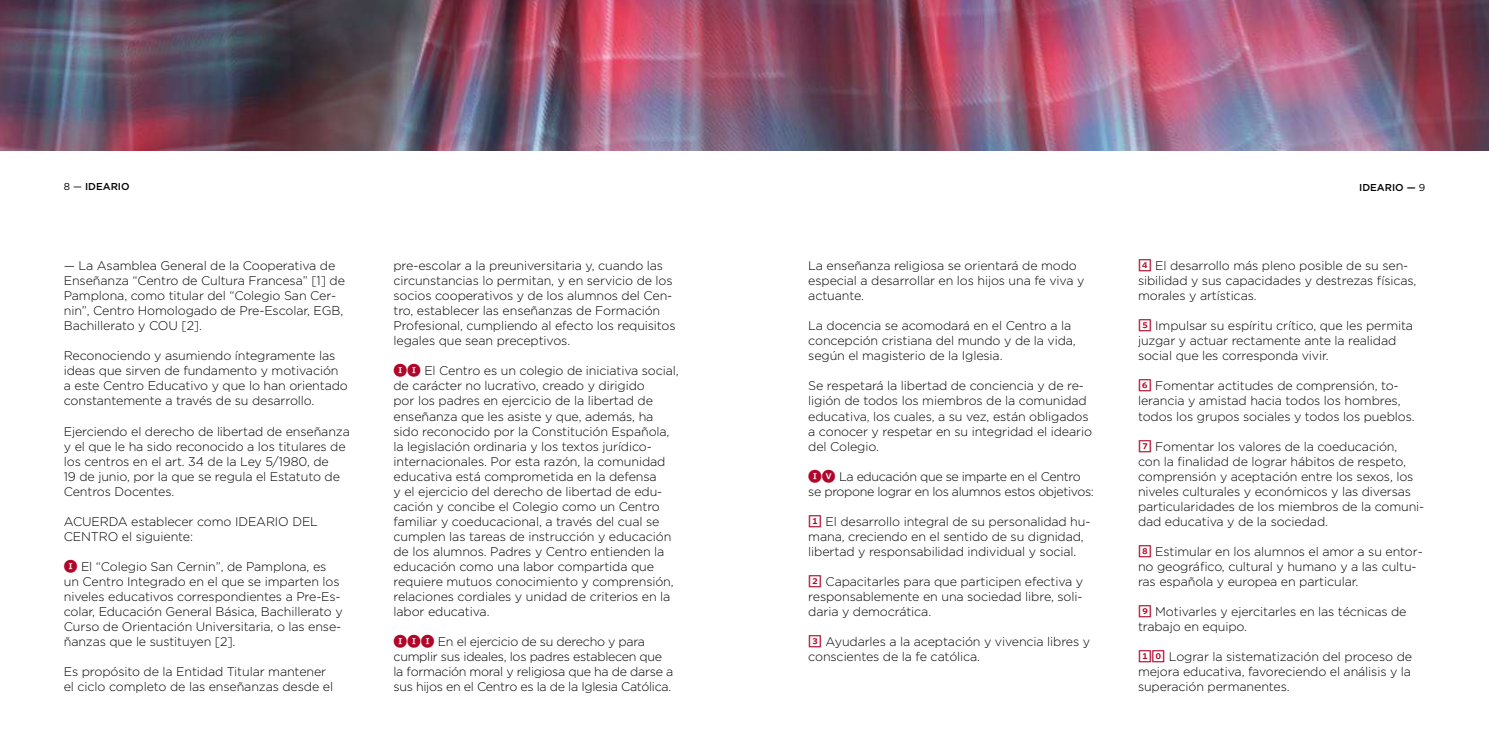
<style>
.page{position:relative;width:1489px;height:745px;background:#fff}
.page>*{position:absolute;margin:0;border:0;box-sizing:border-box;transform-origin:0 0}
.t1{font:300 12.5px/15px "Gotham";letter-spacing:-.01em;color:#000}
.t2{font:300 12.5px/15px "Gotham";letter-spacing:-.03em;color:#000}
.t3{font:500 10px "Gotham";color:#000}
.s1{font-weight:400}
.s2{font-family:"Whitney Index Black Rd Bd";font-weight:400;font-size:13.75px;color:#b1062a}
.s3{font-family:"Whitney Index White Sq Bd";font-weight:400;font-size:13.75px;color:#b1062a}
</style>
<div class="page">
<img style="left:0;top:0;width:1488px;height:150px">
<p class="t3" style="left:64px;top:180px;width:67px"><span class="s1">8 —</span> IDEARIO</p>
<p class="t3" style="left:1358px;top:181px;width:67px">IDEARIO — <span class="s1">9</span></p>
<p class="t1" style="left:64px;top:258px;width:283px">— La Asamblea General de la Cooperativa de Enseñanza “Centro de Cultura Francesa” [1] de Pamplona, como titular del “Colegio San Cer&shy;nin”, Centro Homologado de Pre-Escolar, EGB, Bachillerato y COU [2].</p>
<p class="t1" style="left:64px;top:348px;width:285px">Reconociendo y asumiendo íntegramente las ideas que sirven de fundamento y motivación a este Centro Educativo y que lo han orientado constantemente a través de su desarrollo.</p>
<p class="t1" style="left:64px;top:423px;width:287px">Ejerciendo el derecho de libertad de enseñanza y el que le ha sido reconocido a los titulares de los centros en el art. 34 de la Ley 5/1980, de<br>19 de junio, por la que se regula el Estatuto de Centros Docentes.</p>
<p class="t1" style="left:64px;top:513px;width:256px">ACUERDA establecer como IDEARIO DEL<br>CENTRO el siguiente:</p>
<p class="t1" style="left:64px;top:558px;width:280px"><span class="s2">I</span> El “Colegio San Cernin”, de Pamplona, es un Centro Integrado en el que se imparten los niveles educativos correspondientes a Pre-Es&shy;colar, Educación General Básica, Bachillerato y Curso de Orientación Universitaria, o las ense&shy;ñanzas que le sustituyen [2].</p>
<p class="t1" style="left:64px;top:663px;width:271px">Es propósito de la Entidad Titular mantener el ciclo completo de las enseñanzas desde el</p>
<p class="t1" style="left:393px;top:258px;width:284px">pre-escolar a la preuniversitaria y, cuando las circunstancias lo permitan, y en servicio de los socios cooperativos y de los alumnos del Cen&shy;tro, establecer las enseñanzas de Formación Profesional, cumpliendo al efecto los requisitos legales que sean preceptivos.</p>
<p class="t1" style="left:393px;top:363px;width:287px"><span class="s2">II</span> El Centro es un colegio de iniciativa social, de carácter no lucrativo, creado y dirigido<br>por los padres en ejercicio de la libertad de enseñanza que les asiste y que, además, ha sido reconocido por la Constitución Española, la legislación ordinaria y los textos jurídico&shy;internacionales. Por esta razón, la comunidad educativa está comprometida en la defensa<br>y el ejercicio del derecho de libertad de edu&shy;cación y concibe el Colegio como un Centro familiar y coeducacional, a través del cual se cumplen las tareas de instrucción y educación de los alumnos. Padres y Centro entienden la educación como una labor compartida que requiere mutuos conocimiento y comprensión, relaciones cordiales y unidad de criterios en la labor educativa.</p>
<p class="t1" style="left:393px;top:633px;width:281px"><span class="s2">III</span> En el ejercicio de su derecho y para cumplir sus ideales, los padres establecen que la formación moral y religiosa que ha de darse a sus hijos en el Centro es la de la Iglesia Católica.</p>
<p class="t1" style="left:808px;top:258px;width:278px">La enseñanza religiosa se orientará de modo especial a desarrollar en los hijos una fe viva y actuante.</p>
<p class="t1" style="left:808px;top:318px;width:269px">La docencia se acomodará en el Centro a la concepción cristiana del mundo y de la vida, según el magisterio de la Iglesia.</p>
<p class="t1" style="left:808px;top:378px;width:285px">Se respetará la libertad de conciencia y de re&shy;ligión de todos los miembros de la comunidad educativa, los cuales, a su vez, están obligados a conocer y respetar en su integridad el ideario del Colegio.</p>
<p class="t2" style="left:808px;top:468px;width:287px"><span class="s2">IV</span> La educación que se imparte en el Centro se propone lograr en los alumnos estos objetivos:</p>
<p class="t1" style="left:808px;top:513px;width:284px"><span class="s3">1</span> El desarrollo integral de su personalidad hu&shy;mana, creciendo en el sentido de su dignidad, libertad y responsabilidad individual y social.</p>
<p class="t1" style="left:808px;top:573px;width:276px;text-align:justify"><span class="s3">2</span> Capacitarles para que participen efectiva y responsablemente en una sociedad libre, soli&shy;daria y democrática.</p>
<p class="t1" style="left:808px;top:633px;width:283px"><span class="s3">3</span> Ayudarles a la aceptación y vivencia libres y conscientes de la fe católica.</p>
<p class="t1" style="left:1137px;top:258px;width:280px"><span class="s3">4</span> El desarrollo más pleno posible de su sen&shy;sibilidad y sus capacidades y destrezas físicas, morales y artísticas.</p>
<p class="t1" style="left:1137px;top:318px;width:276px"><span class="s3">5</span> Impulsar su espíritu crítico, que les permita juzgar y actuar rectamente ante la realidad social que les corresponda vivir.</p>
<p class="t1" style="left:1137px;top:378px;width:278px"><span class="s3">6</span> Fomentar actitudes de comprensión, to&shy;lerancia y amistad hacia todos los hombres, todos los grupos sociales y todos los pueblos.</p>
<p class="t1" style="left:1137px;top:438px;width:288px"><span class="s3">7</span> Fomentar los valores de la coeducación,<br>con la finalidad de lograr hábitos de respeto, comprensión y aceptación entre los sexos, los niveles culturales y económicos y las diversas particularidades de los miembros de la comuni&shy;dad educativa y de la sociedad.</p>
<p class="t1" style="left:1137px;top:543px;width:286px"><span class="s3">8</span> Estimular en los alumnos el amor a su entor&shy;no geográfico, cultural y humano y a las cultu&shy;ras española y europea en particular.</p>
<p class="t1" style="left:1137px;top:603px;width:270px"><span class="s3">9</span> Motivarles y ejercitarles en las técnicas de trabajo en equipo.</p>
<p class="t1" style="left:1137px;top:648px;width:275px;text-align:justify"><span class="s3">10</span> Lograr la sistematización del proceso de mejora educativa, favoreciendo el análisis y la superación permanentes.</p>
</div>
